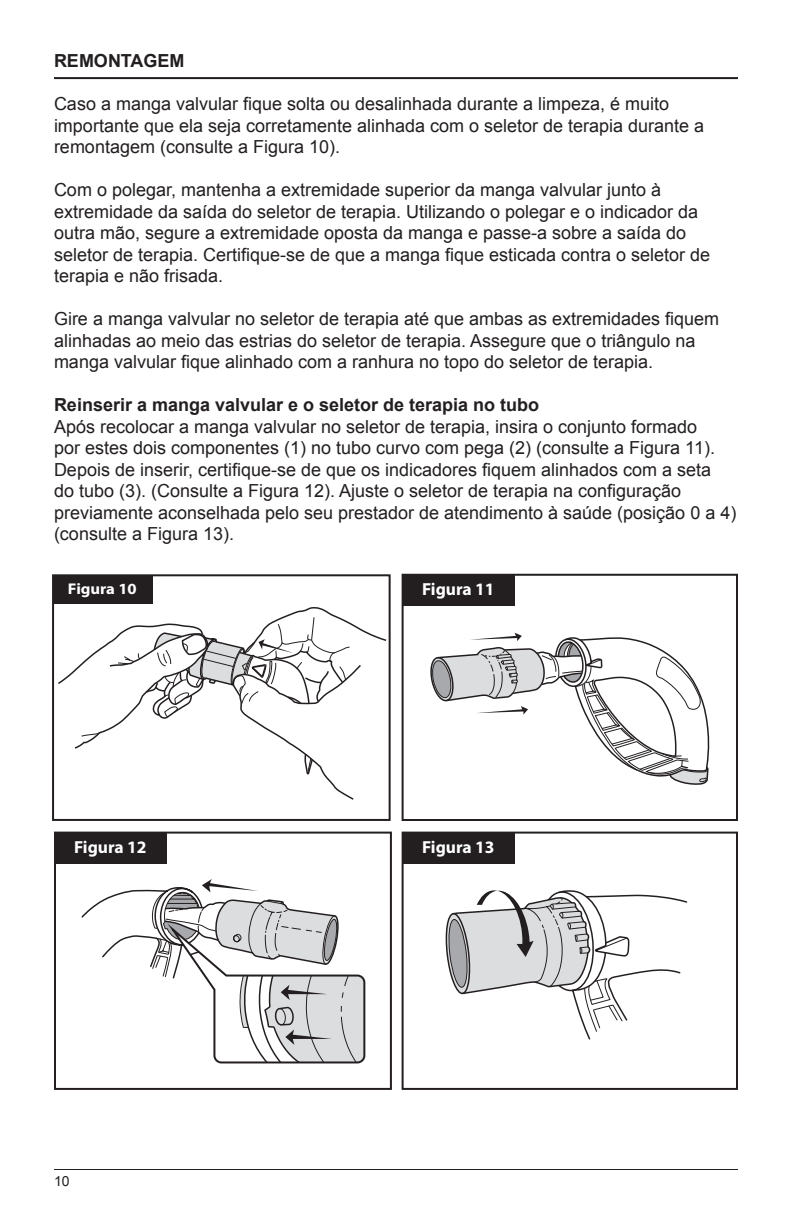
<style>
.page{position:relative;width:792px;height:1224px;background:#fff}
.page>*{position:absolute;margin:0;border:0;box-sizing:border-box;transform-origin:0 0}
.en_body{font:18px/21.6px "Arial";color:#231f20}
.en_subheads{font:700 18px "Arial";color:#231f20}
.en_Figure_1-2-3{font:700 17.6px "Myriad Pro";color:#fff}
.t1{font:700 15.6px "Myriad Pro";color:#fff;scale:1.06 1}
.t2{font:14px "Arial";color:#231f20}
</style>
<div class="page">
<hr style="left:54px;top:1169px;width:684px;height:1px;background:#231f20">
<div style="left:402px;top:574px;width:336px;height:247px;border:2px solid #231f20"></div>
<svg style="left:430px;top:633px;width:279px;height:152px"></svg>
<div style="left:54px;top:832px;width:338px;height:258px;border:2px solid #231f20"></div>
<svg style="left:81px;top:879px;width:285px;height:185px"></svg>
<svg style="left:445px;top:890px;width:243px;height:150px"></svg>
<div style="left:402px;top:832px;width:336px;height:258px;border:2px solid #231f20"></div>
<div style="left:52px;top:574px;width:339px;height:247px;border:2px solid #231f20"></div>
<div style="left:53px;top:575px;width:100px;height:29px;background:#231f20"></div>
<svg style="left:58px;top:607px;width:329px;height:193px"></svg>
<hr style="left:54px;top:77px;width:684px;height:2px;background:#231f20">
<div style="left:402px;top:574px;width:113px;height:32px;background:#231f20"></div>
<div style="left:54px;top:832px;width:113px;height:32px;background:#231f20"></div>
<div style="left:402px;top:832px;width:113px;height:32px;background:#231f20"></div>
<p class="en_subheads" style="left:54px;top:49px;width:132px">REMONTAGEM</p>
<p class="en_body" style="left:54px;top:93px;width:652px">Caso a manga valvular fique solta ou desalinhada durante a limpeza, é muito importante que ela seja corretamente alinhada com o seletor de terapia durante a remontagem (consulte a Figura 10).</p>
<p class="en_body" style="left:54px;top:179px;width:658px">Com o polegar, mantenha a extremidade superior da manga valvular junto à extremidade da saída do seletor de terapia. Utilizando o polegar e o indicador da outra mão, segure a extremidade oposta da manga e passe-a sobre a saída do seletor de terapia. Certifique-se de que a manga fique esticada contra o seletor de terapia e não frisada.</p>
<p class="en_body" style="left:54px;top:308px;width:667px">Gire a manga valvular no seletor de terapia até que ambas as extremidades fiquem alinhadas ao meio das estrias do seletor de terapia. Assegure que o triângulo na manga valvular fique alinhado com a ranhura no topo do seletor de terapia.</p>
<p class="en_subheads" style="left:54px;top:393px;width:487px">Reinserir a manga valvular e o seletor de terapia no tubo</p>
<p class="en_body" style="left:54px;top:416px;width:684px">Após recolocar a manga valvular no seletor de terapia, insira o conjunto formado<br>por estes dois componentes (1) no tubo curvo com pega (2) (consulte a Figura 11).<br>Depois de inserir, certifique-se de que os indicadores fiquem alinhados com a seta<br>do tubo (3). (Consulte a Figura 12). Ajuste o seletor de terapia na configuração previamente aconselhada pelo seu prestador de atendimento à saúde (posição 0 a 4) (consulte a Figura 13).</p>
<p class="en_Figure_1-2-3" style="left:422px;top:578px;width:74px">Figura 11</p>
<p class="t1" style="left:68px;top:578px;width:66px">Figura 10</p>
<p class="en_Figure_1-2-3" style="left:74px;top:836px;width:74px">Figura 12</p>
<p class="en_Figure_1-2-3" style="left:422px;top:836px;width:74px">Figura 13</p>
<p class="t2" style="left:54px;top:1172px;width:17px">10</p>
</div>
